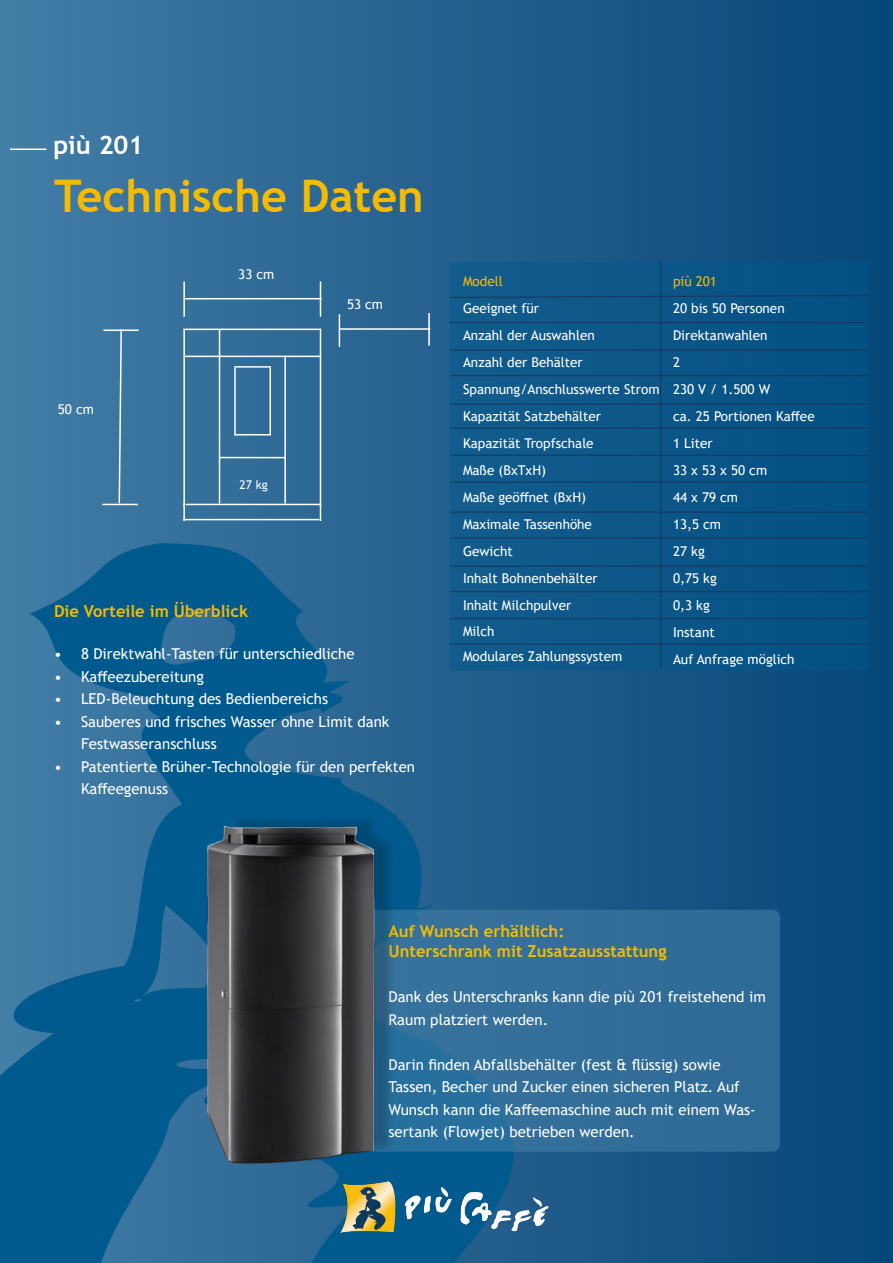
<style>
.page{position:relative;width:893px;height:1263px;background:#fff}
.page>*{position:absolute;margin:0;border:0;box-sizing:border-box;transform-origin:0 0}
.t1{font:700 45px "Trebuchet MS";color:#f6bb00}
.t2{font:700 25.5px "Trebuchet MS";color:#fff}
.t3{font:700 16.5px/19.8px "Trebuchet MS";color:#f6bb00}
.t4{font:15px/22.5px "Trebuchet MS";color:#fff}
.t5{font:13.5px/27px "Trebuchet MS";color:#fff}
.t6{font:13.5px "Trebuchet MS";color:#f6bb00}
.t7{font:12px "Trebuchet MS";color:#fff}
</style>
<div class="page">
<div style="left:0;top:0;width:893px;height:1263px;background:linear-gradient(to right,#437da6,#074577)"></div>
<svg style="left:0;top:543px;width:550px;height:720px;background:#1e6594"></svg>
<img style="left:341px;top:1181px;width:207px;height:51px">
<hr style="left:183px;top:519px;width:136px;height:1px;background:#fff">
<svg style="left:183px;top:506px;width:2px;height:15px"></svg>
<svg style="left:320px;top:506px;width:1px;height:15px"></svg>
<hr style="left:186px;top:504px;width:134px;height:1px;background:#fff">
<hr style="left:183px;top:329px;width:2px;height:177px;background:#fff">
<hr style="left:320px;top:329px;width:1px;height:177px;background:#fff">
<hr style="left:185px;top:356px;width:136px;height:1px;background:#fff">
<hr style="left:219px;top:329px;width:1px;height:174px;background:#fff">
<hr style="left:284px;top:356px;width:2px;height:147px;background:#fff">
<hr style="left:234px;top:434px;width:37px;height:1px;background:#fff">
<hr style="left:234px;top:366px;width:37px;height:2px;background:#fff">
<hr style="left:10px;top:149px;width:36px;height:1px;background:#fff">
<svg style="left:118px;top:328px;width:5px;height:176px"></svg>
<hr style="left:102px;top:504px;width:36px;height:1px;background:#fff">
<hr style="left:103px;top:329px;width:36px;height:2px;background:#fff">
<hr style="left:183px;top:281px;width:2px;height:36px;background:#fff">
<hr style="left:320px;top:281px;width:1px;height:36px;background:#fff">
<hr style="left:184px;top:298px;width:138px;height:1px;background:#fff">
<hr style="left:339px;top:314px;width:1px;height:33px;background:#fff">
<hr style="left:428px;top:313px;width:2px;height:33px;background:#fff">
<hr style="left:339px;top:328px;width:91px;height:2px;background:#fff">
<div style="left:449px;top:262px;width:419px;height:409px;background:#0c5688"></div>
<hr style="left:660px;top:260px;width:1px;height:409px;background:#18385f">
<svg style="left:450px;top:294px;width:419px;height:5px"></svg>
<hr style="left:450px;top:322px;width:415px;height:1px;background:#18385f">
<hr style="left:450px;top:350px;width:418px;height:1px;background:#18385f">
<hr style="left:450px;top:375px;width:418px;height:1px;background:#18385f">
<hr style="left:450px;top:404px;width:418px;height:1px;background:#18385f">
<hr style="left:450px;top:482px;width:418px;height:1px;background:#18385f">
<hr style="left:450px;top:512px;width:418px;height:1px;background:#18385f">
<hr style="left:450px;top:537px;width:418px;height:2px;background:#18385f">
<hr style="left:450px;top:566px;width:418px;height:1px;background:#18385f">
<hr style="left:450px;top:591px;width:418px;height:1px;background:#18385f">
<hr style="left:450px;top:618px;width:418px;height:1px;background:#18385f">
<hr style="left:449px;top:644px;width:418px;height:1px;background:#18385f">
<hr style="left:450px;top:455px;width:418px;height:1px;background:#18385f">
<hr style="left:450px;top:428px;width:418px;height:1px;background:#18385f">
<hr style="left:234px;top:368px;width:2px;height:67px;background:#fff">
<hr style="left:269px;top:368px;width:2px;height:67px;background:#fff">
<hr style="left:220px;top:457px;width:66px;height:1px;background:#fff">
<div style="left:368px;top:910px;width:412px;height:242px;background:#316d98;border-radius:8px"></div>
<img style="left:110px;top:797px;width:373px;height:384px">
<hr style="left:183px;top:329px;width:138px;height:1px;background:#fff">
<h2 class="t2" style="left:53px;top:129px;width:92px">più 201</h2>
<h1 class="t1" style="left:54px;top:168px;width:371px">Technische Daten</h1>
<p class="t5" style="left:58px;top:395px;width:38px">50 cm</p>
<p class="t5" style="left:238px;top:260px;width:38px">33 cm</p>
<p class="t7" style="left:240px;top:478px;width:30px">27 kg</p>
<p class="t5" style="left:347px;top:291px;width:38px">53 cm</p>
<p class="t3" style="left:54px;top:601px;width:196px">Die Vorteile im Überblick</p>
<p class="t4" style="left:54px;top:642px;width:302px">• 8 Direktwahl-Tasten für unterschiedliche</p>
<p class="t4" style="left:54px;top:665px;width:151px">• Kaffeezubereitung</p>
<p class="t4" style="left:54px;top:687px;width:276px">• LED-Beleuchtung des Bedienbereichs</p>
<p class="t4" style="left:81px;top:710px;width:310px;text-indent:-27px">• Sauberes und frisches Wasser ohne Limit dank<br>Festwasseranschluss</p>
<p class="t4" style="left:81px;top:755px;width:336px;text-indent:-27px">• Patentierte Brüher-Technologie für den perfekten<br>Kaffeegenuss</p>
<p class="t6" style="left:463px;top:273px;width:41px">Modell</p>
<p class="t5" style="left:463px;top:295px;width:198px">Geeignet für<br>Anzahl der Auswahlen<br>Anzahl der Behälter<br>Spannung/Anschlusswerte Strom<br>Kapazität Satzbehälter<br>Kapazität Tropfschale<br>Maße (BxTxH)<br>Maße geöffnet (BxH)<br>Maximale Tassenhöhe<br>Gewicht<br>Inhalt Bohnenbehälter<br>Inhalt Milchpulver</p>
<p class="t5" style="left:463px;top:618px;width:161px;line-height:25.5px">Milch<br>Modulares Zahlungssystem</p>
<p class="t6" style="left:673px;top:273px;width:46px">più 201</p>
<p class="t5" style="left:673px;top:295px;width:143px">20 bis 50 Personen<br>Direktanwahlen<br>2<br>230 V / 1.500 W<br>ca. 25 Portionen Kaffee<br>1 Liter<br>33 x 53 x 50 cm<br>44 x 79 cm<br>13,5 cm<br>27 kg<br>0,75 kg<br>0,3 kg<br>Instant<br>Auf Anfrage möglich</p>
<p class="t3" style="left:389px;top:921px;width:280px">Auf Wunsch erhältlich:<br>Unterschrank mit Zusatzausstattung</p>
<p class="t4" style="left:389px;top:985px;width:379px">Dank des Unterschranks kann die più 201 freistehend im<br>Raum platziert werden.</p>
<p class="t4" style="left:389px;top:1053px;width:369px">Darin finden Abfallsbehälter (fest &amp; flüssig) sowie Tassen, Becher und Zucker einen sicheren Platz. Auf Wunsch kann die Kaffeemaschine auch mit einem Was&shy;sertank (Flowjet) betrieben werden.</p>
</div>
